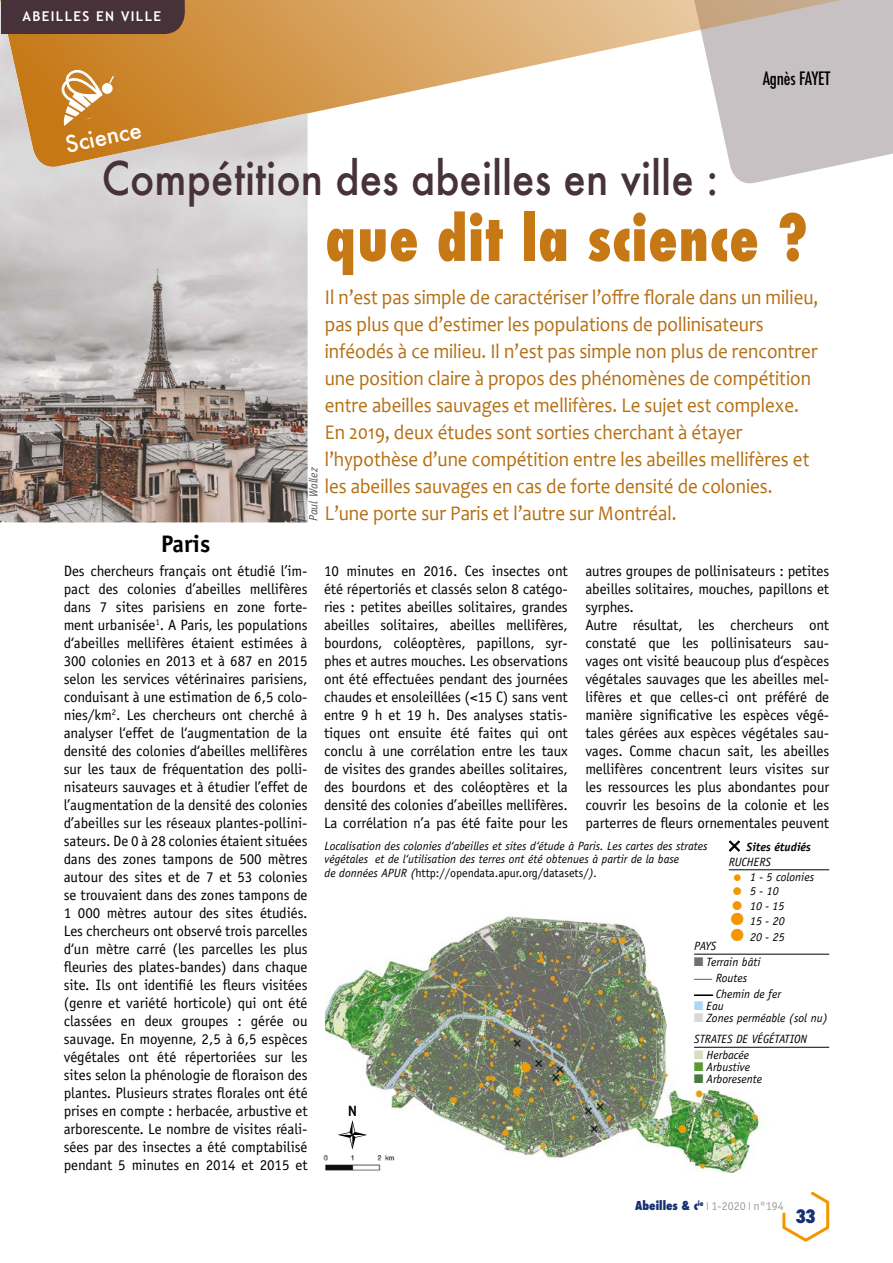
<style>
.page{position:relative;width:893px;height:1263px;background:#fff}
.page>*{position:absolute;margin:0;border:0;box-sizing:border-box;transform-origin:0 0}
.t1{font:800 condensed 60px "Futura";letter-spacing:.02em;color:#c67815;scale:.9 1}
.t2{font:500 45px "Futura";color:#463238;scale:.9 1}
.t3{font:700 24px "Officina Sans";color:#000}
.t4{font:500 22.5px "Futura";color:#fff}
.t5{font:21px/27px "Candara";color:#b56f12;scale:.9 1}
.t6{font:500 condensed 18px "Futura";letter-spacing:-.01em;color:#000}
.t7{font:800 condensed 18px "Futura";color:#163072}
.t8{font:15px/18px "Officina Sans";letter-spacing:-.005em;color:#000;text-align:justify}
.t9{font:700 15px "Officina Sans";color:#000}
.t10{font:700 13.5px "Trebuchet MS";letter-spacing:.1em;color:#fff}
.t11{font:italic 12px/14.7px "Officina Sans";color:#000}
.t12{font:12px "Officina Sans";color:#9d9d9c}
.t13{font:italic 700 12px "Officina Sans";color:#000}
.t14{font:italic 12px "Officina Sans";color:#575756}
.s1{font-style:normal}
.s2{font-family:"Futura";font-weight:800;font-stretch:condensed;color:#163072}
</style>
<div class="page">
<svg style="left:782px;top:1191px;width:48px;height:51px"></svg>
<svg style="left:732px;top:171px;width:78px;height:13px"></svg>
<svg style="left:308px;top:0;width:585px;height:171px"></svg>
<img style="left:325px;top:915px;width:452px;height:258px">
<hr style="left:729px;top:869px;width:100px;height:1px;background:#000">
<img style="left:323px;top:1147px;width:80px;height:25px">
<svg style="left:338px;top:1120px;width:29px;height:30px"></svg>
<img style="left:0;top:0;width:308px;height:522px">
<hr style="left:694px;top:1047px;width:135px;height:1px;background:#000">
<hr style="left:694px;top:954px;width:135px;height:1px;background:#000">
<div style="left:1px;top:0;width:184px;height:34px;background:#463238"></div>
<svg style="left:728px;top:840px;width:12px;height:12px"></svg>
<svg style="left:731px;top:915px;width:12px;height:26px"></svg>
<svg style="left:694px;top:1050px;width:9px;height:33px"></svg>
<svg style="left:694px;top:957px;width:9px;height:9px"></svg>
<svg style="left:694px;top:994px;width:19px;height:28px"></svg>
<p class="t10" style="left:22px;top:7px;width:140px">ABEILLES EN VILLE</p>
<h3 class="t4" style="left:62px;top:130px;width:79px;rotate:-12deg">Science</h3>
<p class="t6" style="left:763px;top:67px;width:69px">Agnès FAYET</p>
<h2 class="t2" style="left:102px;top:147px;width:687px">Compétition des abeilles en ville :</h2>
<h1 class="t1" style="left:325px;top:198px;width:538px">que dit la science ?</h1>
<p class="t5" style="left:325px;top:284px;width:550px">Il n’est pas simple de caractériser l’offre florale dans un milieu, pas plus que d’estimer les populations de pollinisateurs inféodés à ce milieu. Il n’est pas simple non plus de rencontrer une position claire à propos des phénomènes de compétition entre abeilles sauvages et mellifères. Le sujet est complexe.<br>En 2019, deux études sont sorties cherchant à étayer l’hypothèse d’une compétition entre les abeilles mellifères et les abeilles sauvages en cas de forte densité de colonies.<br>L’une porte sur Paris et l’autre sur Montréal.</p>
<p class="t14" style="left:307px;top:521px;width:56px;rotate:-90deg">Paul Wallez</p>
<h3 class="t3" style="left:161px;top:528px;width:51px">Paris</h3>
<p class="t8" style="left:64px;top:562px;width:245px">Des chercheurs français ont étudié l’im&shy;pact des colonies d’abeilles mellifères dans 7 sites parisiens en zone forte&shy;ment urbanisée<sup>1</sup>. A Paris, les populations d‘abeilles mellifères étaient estimées à 300 colonies en 2013 et à 687 en 2015 selon les services vétérinaires parisiens, conduisant à une estimation de 6,5 colo&shy;nies/km<sup>2</sup>. Les chercheurs ont cherché à analyser l‘effet de l‘augmentation de la densité des colonies d‘abeilles mellifères sur les taux de fréquentation des polli&shy;nisateurs sauvages et à étudier l’effet de l’augmentation de la densité des colonies d’abeilles sur les réseaux plantes-pollini&shy;sateurs. De 0 à 28 colonies étaient situées dans des zones tampons de 500 mètres autour des sites et de 7 et 53 colonies se trouvaient dans des zones tampons de 1 000 mètres autour des sites étudiés.<br>Les chercheurs ont observé trois parcelles d‘un mètre carré (les parcelles les plus fleuries des plates-bandes) dans chaque site. Ils ont identifié les fleurs visitées (genre et variété horticole) qui ont été classées en deux groupes : gérée ou sauvage. En moyenne, 2,5 à 6,5 espèces végétales ont été répertoriées sur les sites selon la phénologie de floraison des plantes. Plusieurs strates florales ont été prises en compte : herbacée, arbustive et arborescente. Le nombre de visites réali&shy;sées par des insectes a été comptabilisé pendant 5 minutes en 2014 et 2015 et</p>
<p class="t8" style="left:585px;top:562px;width:245px;text-align:left">autres groupes de pollinisateurs : petites abeilles solitaires, mouches, papillons et syrphes.<br>Autre résultat, les chercheurs ont constaté que les pollinisateurs sau&shy;vages ont visité beaucoup plus d‘espèces végétales sauvages que les abeilles mel&shy;lifères et que celles-ci ont préféré de manière significative les espèces végé&shy;tales gérées aux espèces végétales sau&shy;vages. Comme chacun sait, les abeilles mellifères concentrent leurs visites sur les ressources les plus abondantes pour couvrir les besoins de la colonie et les parterres de fleurs ornementales peuvent</p>
<p class="t11" style="left:325px;top:839px;width:385px;line-height:13.5px">Localisation des colonies d‘abeilles et sites d‘étude à Paris. Les cartes des strates végétales et de l‘utilisation des terres ont été obtenues à partir de la base<br>de données APUR (<span class="s1">http://opendata.apur.org/datasets/</span>).</p>
<p class="t8" style="left:324px;top:562px;width:245px">10 minutes en 2016. Ces insectes ont été répertoriés et classés selon 8 catégo&shy;ries : petites abeilles solitaires, grandes abeilles solitaires, abeilles mellifères, bourdons, coléoptères, papillons, syr&shy;phes et autres mouches. Les observations ont été effectuées pendant des journées chaudes et ensoleillées (&lt;15 C) sans vent entre 9 h et 19 h. Des analyses statis&shy;tiques ont ensuite été faites qui ont conclu à une corrélation entre les taux de visites des grandes abeilles solitaires, des bourdons et des coléoptères et la densité des colonies d’abeilles mellifères.<br>La corrélation n’a pas été faite pour les</p>
<p class="t13" style="left:747px;top:840px;width:66px">Sites étudiés</p>
<p class="t11" style="left:750px;top:854px;width:66px;text-indent:-21px">RUCHERS<br>1 - 5 colonies<br>5 - 10<br>10 - 15<br>15 - 20</p>
<p class="t11" style="left:750px;top:930px;width:36px">20 - 25</p>
<p class="t11" style="left:694px;top:938px;width:24px">PAYS</p>
<p class="t11" style="left:707px;top:954px;width:55px">Terrain bâti</p>
<p class="t11" style="left:694px;top:971px;width:55px">___ Routes</p>
<p class="t11" style="left:694px;top:987px;width:88px"><sup>___</sup> Chemin de fer</p>
<p class="t11" style="left:707px;top:1000px;width:123px;line-height:12px">Eau<br>Zones perméable (sol nu)</p>
<p class="t9" style="left:348px;top:1101px;width:11px">N</p>
<p class="t11" style="left:707px;top:1030px;width:102px;line-height:16.2px;text-indent:-12px">STRATES DE VÉGÉTATION<br>Herbacée</p>
<p class="t11" style="left:707px;top:1061px;width:57px;line-height:12px">Arbustive<br>Arboresente</p>
<p class="t12" style="left:635px;top:1198px;width:150px"><span class="s2">Abeilles &amp; c</span><sup>ie</sup> <sup>|</sup> 1-2020 <sup>|</sup> n°194</p>
<p class="t7" style="left:795px;top:1204px;width:22px">33</p>
</div>
